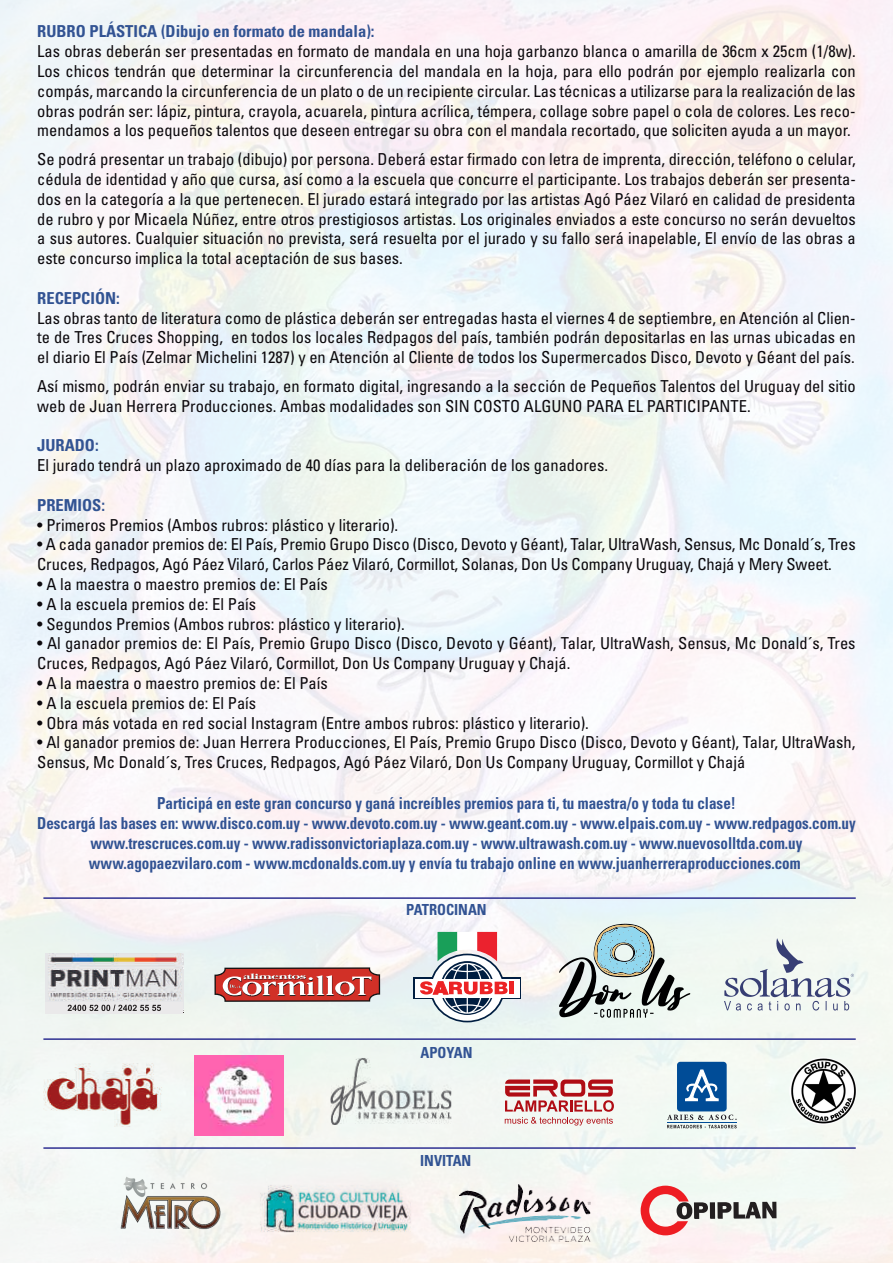
<style>
.page{position:relative;width:893px;height:1263px;background:#fff}
.page>*{position:absolute;margin:0;border:0;box-sizing:border-box;transform-origin:0 0}
.t1{font:condensed 16.5px/19.8px "Univers";color:#0c090d}
.t2{font:700 condensed 16.5px/19.8px "Univers";color:#325393;text-align:center;scale:.91 1}
.t3{font:700 condensed 16.5px "Univers";color:#325393}
.t4{font:700 condensed 15.3px "Univers";color:#325393;scale:.96 1}
</style>
<div class="page">
<img style="left:0;top:0;width:893px;height:1263px">
<img style="left:116px;top:1171px;width:106px;height:70px">
<img style="left:460px;top:1184px;width:131px;height:58px">
<svg style="left:640px;top:1185px;width:136px;height:50px"></svg>
<img style="left:253px;top:1177px;width:169px;height:63px">
<hr style="left:43px;top:1038px;width:813px;height:2px;background:#2e3092">
<hr style="left:43px;top:1147px;width:813px;height:2px;background:#2e3092">
<hr style="left:43px;top:897px;width:813px;height:2px;background:#2e3092">
<svg style="left:724px;top:938px;width:130px;height:72px"></svg>
<img style="left:46px;top:954px;width:137px;height:48px">
<div style="left:46px;top:1002px;width:137px;height:11px;background:#eae9ea"></div>
<svg style="left:68px;top:1005px;width:93px;height:6px"></svg>
<svg style="left:214px;top:967px;width:166px;height:35px;background:#c1605b"></svg>
<div style="left:413px;top:977px;width:108px;height:22px;background:linear-gradient(to bottom,#fff,#fff)"></div>
<svg style="left:432px;top:955px;width:71px;height:66px"></svg>
<div style="left:415px;top:979px;width:104px;height:18px;background:#fff"></div>
<svg style="left:420px;top:932px;width:88px;height:82px"></svg>
<div style="left:509px;top:982px;width:5px;height:12px;background:#ec2325"></div>
<svg style="left:559px;top:924px;width:131px;height:94px;background:#b0bebc"></svg>
<img style="left:194px;top:1055px;width:89px;height:80px">
<img style="left:789px;top:1057px;width:68px;height:68px;border-radius:34px">
<svg style="left:505px;top:1079px;width:109px;height:46px"></svg>
<div style="left:677px;top:1062px;width:50px;height:49px;background:#004c97;border-radius:3px"></div>
<svg style="left:685px;top:1069px;width:34px;height:32px"></svg>
<svg style="left:667px;top:1114px;width:70px;height:14px"></svg>
<img style="left:324px;top:1053px;width:132px;height:74px">
<img style="left:43px;top:1063px;width:120px;height:64px">
<p class="t3" style="left:37px;top:21px;width:339px">RUBRO PLÁSTICA (Dibujo en formato de mandala):</p>
<p class="t1" style="left:37px;top:41px;width:820px;text-align:justify">Las obras deberán ser presentadas en formato de mandala en una hoja garbanzo blanca o amarilla de 36cm x 25cm (1/8w).<br>Los chicos tendrán que determinar la circunferencia del mandala en la hoja, para ello podrán por ejemplo realizarla con compás, marcando la circunferencia de un plato o de un recipiente circular. Las técnicas a utilizarse para la realización de las obras podrán ser: lápiz, pintura, crayola, acuarela, pintura acrílica, témpera, collage sobre papel o cola de colores. Les reco&shy;mendamos a los pequeños talentos que deseen entregar su obra con el mandala recortado, que soliciten ayuda a un mayor.</p>
<p class="t1" style="left:37px;top:149px;width:820px;text-align:justify">Se podrá presentar un trabajo (dibujo) por persona. Deberá estar firmado con letra de imprenta, dirección, teléfono o celular, cédula de identidad y año que cursa, así como a la escuela que concurre el participante. Los trabajos deberán ser presenta&shy;dos en la categoría a la que pertenecen. El jurado estará integrado por las artistas Agó Páez Vilaró en calidad de presidenta de rubro y por Micaela Núñez, entre otros prestigiosos artistas. Los originales enviados a este concurso no serán devueltos a sus autores. Cualquier situación no prevista, será resuelta por el jurado y su fallo será inapelable, El envío de las obras a este concurso implica la total aceptación de sus bases.</p>
<p class="t3" style="left:37px;top:288px;width:84px">RECEPCIÓN:</p>
<p class="t1" style="left:37px;top:308px;width:820px;text-align:justify">Las obras tanto de literatura como de plástica deberán ser entregadas hasta el viernes 4 de septiembre, en Atención al Clien&shy;te de Tres Cruces Shopping, en todos los locales Redpagos del país, también podrán depositarlas en las urnas ubicadas en el diario El País (Zelmar Michelini 1287) y en Atención al Cliente de todos los Supermercados Disco, Devoto y Géant del país.</p>
<p class="t1" style="left:37px;top:376px;width:820px">Así mismo, podrán enviar su trabajo, en formato digital, ingresando a la sección de Pequeños Talentos del Uruguay del sitio web de Juan Herrera Producciones. Ambas modalidades son SIN COSTO ALGUNO PARA EL PARTICIPANTE.</p>
<p class="t3" style="left:37px;top:435px;width:63px">JURADO:</p>
<p class="t1" style="left:37px;top:455px;width:572px">El jurado tendrá un plazo aproximado de 40 días para la deliberación de los ganadores.</p>
<p class="t3" style="left:37px;top:495px;width:69px">PREMIOS:</p>
<p class="t1" style="left:37px;top:515px;width:363px">• Primeros Premios (Ambos rubros: plástico y literario).</p>
<p class="t1" style="left:37px;top:534px;width:820px">• A cada ganador premios de: El País, Premio Grupo Disco (Disco, Devoto y Géant), Talar, UltraWash, Sensus, Mc Donald´s, Tres<br>Cruces, Redpagos, Agó Páez Vilaró, Carlos Páez Vilaró, Cormillot, Solanas, Don Us Company Uruguay, Chajá y Mery Sweet.</p>
<p class="t1" style="left:37px;top:574px;width:292px">• A la maestra o maestro premios de: El País</p>
<p class="t1" style="left:37px;top:594px;width:221px">• A la escuela premios de: El País</p>
<p class="t1" style="left:37px;top:614px;width:369px">• Segundos Premios (Ambos rubros: plástico y literario).</p>
<p class="t1" style="left:37px;top:633px;width:820px">• Al ganador premios de: El País, Premio Grupo Disco (Disco, Devoto y Géant), Talar, UltraWash, Sensus, Mc Donald´s, Tres<br>Cruces, Redpagos, Agó Páez Vilaró, Cormillot, Don Us Company Uruguay y Chajá.</p>
<p class="t1" style="left:37px;top:673px;width:292px">• A la maestra o maestro premios de: El País</p>
<p class="t1" style="left:37px;top:693px;width:221px">• A la escuela premios de: El País</p>
<p class="t1" style="left:37px;top:713px;width:553px">• Obra más votada en red social Instagram (Entre ambos rubros: plástico y literario).</p>
<p class="t1" style="left:37px;top:732px;width:820px">• Al ganador premios de: Juan Herrera Producciones, El País, Premio Grupo Disco (Disco, Devoto y Géant), Talar, UltraWash,<br>Sensus, Mc Donald´s, Tres Cruces, Redpagos, Agó Páez Vilaró, Don Us Company Uruguay, Cormillot y Chajá</p>
<p class="t2" style="left:37px;top:793px;width:901px">Participá en este gran concurso y ganá increíbles premios para ti, tu maestra/o y toda tu clase!<br>Descargá las bases en: www.disco.com.uy - www.devoto.com.uy - www.geant.com.uy - www.elpais.com.uy - www.redpagos.com.uy www.trescruces.com.uy - www.radissonvictoriaplaza.com.uy - www.ultrawash.com.uy - www.nuevosolltda.com.uy www.agopaezvilaro.com - www.mcdonalds.com.uy y envía tu trabajo online en www.juanherreraproducciones.com</p>
<p class="t4" style="left:406px;top:900px;width:85px">PATROCINAN</p>
<p class="t4" style="left:420px;top:1043px;width:56px">APOYAN</p>
<p class="t4" style="left:420px;top:1151px;width:55px">INVITAN</p>
</div>
